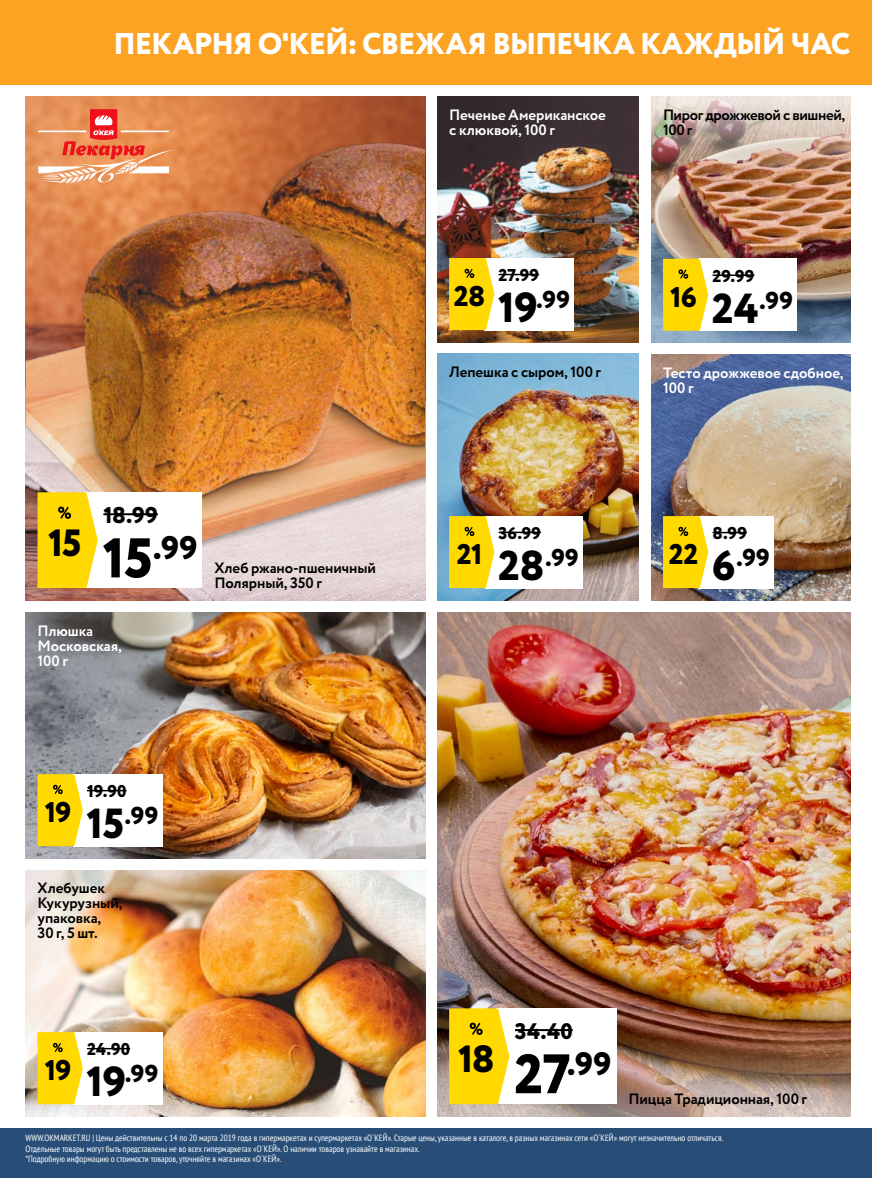
<style>
.page{position:relative;width:872px;height:1178px;background:#fff}
.page>*{position:absolute;margin:0;border:0;box-sizing:border-box;transform-origin:0 0}
.t1{font:800 37.95px "Circe";color:#000}
.t2{font:800 32.55px "Circe";color:#000}
.t3{font:800 32.4px "Circe";color:#000}
.t4{font:800 30px "Circe";letter-spacing:-.03em;color:#fff}
.t5{font:800 28.5px "Circe";letter-spacing:-.025em;color:#000}
.t6{font:800 24.45px "Circe";letter-spacing:.01em;color:#000}
.t7{font:800 24.3px "Circe";color:#000}
.t8{font:800 22.8px "Circe";color:#000}
.t9{font:800 22.5px "Circe";color:#000}
.t10{font:800 17.1px "Circe";letter-spacing:.01em;color:#000}
.t11{font:800 16.95px "Circe";color:#000}
.t12{font:700 15px/15px "Circe";letter-spacing:-.005em;color:#000}
.t13{font:700 15px/15px "Circe";letter-spacing:-.005em;color:#fff}
.t14{font:700 15px/15px "Circe";letter-spacing:-.025em;color:#000}
.t15{font:condensed 9px/10.5px "PT Sans";color:#fff}
.s1{font-size:55.8px}
.s2{font-size:42px}
.s3{font-size:41.7px}
.s4{font-size:55.5px}
</style>
<div class="page">
<img style="left:651px;top:191px;width:199px;height:151px">
<img style="left:437px;top:96px;width:202px;height:246px">
<img style="left:26px;top:870px;width:399px;height:246px">
<img style="left:26px;top:96px;width:399px;height:504px">
<img style="left:651px;top:354px;width:199px;height:246px">
<img style="left:437px;top:612px;width:413px;height:408px">
<img style="left:26px;top:612px;width:399px;height:246px">
<img style="left:437px;top:1020px;width:413px;height:96px">
<img style="left:651px;top:96px;width:199px;height:95px">
<img style="left:26px;top:122px;width:399px;height:442px">
<img style="left:437px;top:353px;width:202px;height:247px">
<div style="left:0;top:1128px;width:872px;height:50px;background:#284e78"></div>
<div style="left:484px;top:258px;width:90px;height:72px;background:#fff"></div>
<hr style="left:498px;top:274px;width:41px;height:1px;background:#000">
<svg style="left:449px;top:258px;width:45px;height:72px;background:#fbd815"></svg>
<div style="left:698px;top:259px;width:99px;height:72px;background:#fff"></div>
<hr style="left:712px;top:274px;width:42px;height:2px;background:#000">
<svg style="left:663px;top:259px;width:45px;height:72px;background:#fbd916"></svg>
<div style="left:496px;top:1008px;width:120px;height:96px;background:#fff"></div>
<hr style="left:515px;top:1029px;width:58px;height:2px;background:#000">
<svg style="left:449px;top:1008px;width:60px;height:96px;background:#fbd817"></svg>
<div style="left:73px;top:774px;width:89px;height:72px;background:#fff"></div>
<hr style="left:87px;top:790px;width:39px;height:1px;background:#000">
<svg style="left:38px;top:774px;width:45px;height:72px;background:#fbd919"></svg>
<div style="left:698px;top:516px;width:75px;height:72px;background:#fff"></div>
<hr style="left:712px;top:532px;width:35px;height:1px;background:#000">
<svg style="left:663px;top:516px;width:45px;height:72px;background:#fbd916"></svg>
<div style="left:484px;top:516px;width:98px;height:72px;background:#fff"></div>
<hr style="left:498px;top:532px;width:43px;height:1px;background:#000">
<svg style="left:449px;top:516px;width:45px;height:72px;background:#fad916"></svg>
<div style="left:85px;top:492px;width:117px;height:96px;background:#fff"></div>
<hr style="left:103px;top:513px;width:55px;height:2px;background:#000">
<svg style="left:38px;top:492px;width:60px;height:96px;background:#fbd919"></svg>
<div style="left:73px;top:1032px;width:90px;height:72px;background:#fff"></div>
<hr style="left:87px;top:1048px;width:43px;height:1px;background:#000">
<svg style="left:38px;top:1032px;width:45px;height:72px;background:#fbd919"></svg>
<div style="left:0;top:0;width:872px;height:84px;background:#fca324"></div>
<svg style="left:38px;top:109px;width:135px;height:77px;background:#ec9266"></svg>
<h3 class="t4" style="left:114px;top:23px;width:738px">ПЕКАРНЯ О'КЕЙ: СВЕЖАЯ ВЫПЕЧКА КАЖДЫЙ ЧАС</h3>
<h1 class="t1" style="left:48px;top:517px;width:35px">15</h1>
<h3 class="t8" style="left:103px;top:500px;width:56px">18.99</h3>
<h2 class="t2" style="left:103px;top:526px;width:97px"><span class="s1">15</span>.99</h2>
<h3 class="t13" style="left:38px;top:624px;width:86px">Плюшка<br>Московская,<br>100 г</h3>
<h3 class="t12" style="left:214px;top:561px;width:163px">Хлеб ржано-пшеничный<br>Полярный, 350 г</h3>
<h3 class="t5" style="left:45px;top:793px;width:28px">19</h3>
<h3 class="t10" style="left:87px;top:780px;width:41px">19.90</h3>
<h3 class="t6" style="left:86px;top:799px;width:73px"><span class="s2">15</span>.99</h3>
<h3 class="t12" style="left:38px;top:881px;width:86px">Хлебушек<br>Кукурузный, упаковка,<br>30 г, 5 шт.</h3>
<h3 class="t5" style="left:45px;top:1051px;width:28px">19</h3>
<h3 class="t10" style="left:87px;top:1038px;width:45px">24.90</h3>
<h3 class="t6" style="left:86px;top:1057px;width:74px"><span class="s2">19</span>.99</h3>
<h3 class="t13" style="left:449px;top:108px;width:158px">Печенье Американское с клюквой, 100 г</h3>
<h3 class="t14" style="left:663px;top:108px;width:184px">Пирог дрожжевой с вишней,<br>100 г</h3>
<h3 class="t10" style="left:498px;top:264px;width:42px">27.99</h3>
<h3 class="t10" style="left:712px;top:264px;width:43px">29.99</h3>
<h3 class="t5" style="left:454px;top:277px;width:33px">28</h3>
<h3 class="t6" style="left:498px;top:283px;width:74px"><span class="s2">19</span>.99</h3>
<h3 class="t5" style="left:670px;top:277px;width:28px">16</h3>
<h3 class="t6" style="left:712px;top:284px;width:83px"><span class="s2">24</span>.99</h3>
<h3 class="t12" style="left:449px;top:365px;width:154px">Лепешка с сыром, 100 г</h3>
<h3 class="t13" style="left:663px;top:366px;width:182px">Тесто дрожжевое сдобное,<br>100 г</h3>
<h3 class="t11" style="left:498px;top:522px;width:44px">36.99</h3>
<h3 class="t10" style="left:712px;top:522px;width:36px">8.99</h3>
<h3 class="t5" style="left:457px;top:535px;width:27px">21</h3>
<h3 class="t7" style="left:498px;top:541px;width:82px"><span class="s3">28</span>.99</h3>
<h3 class="t5" style="left:669px;top:535px;width:31px">22</h3>
<h3 class="t6" style="left:712px;top:541px;width:60px"><span class="s2">6</span>.99</h3>
<h1 class="t1" style="left:458px;top:1033px;width:38px">18</h1>
<h3 class="t9" style="left:515px;top:1016px;width:59px">34.40</h3>
<h3 class="t3" style="left:514px;top:1042px;width:99px"><span class="s4">27</span>.99</h3>
<h3 class="t12" style="left:628px;top:1092px;width:180px">Пицца Традиционная, 100 г</h3>
<p class="t15" style="left:26px;top:1132px;width:699px">WWW.OKMARKET.RU | Цены действительны с 14 по 20 марта 2019 года в гипермаркетах и супермаркетах «О´КЕЙ». Старые цены, указанные в каталоге, в разных магазинах сети «О´КЕЙ» могут незначительно отличаться.<br>Отдельные товары могут быть представлены не во всех гипермаркетах «О´КЕЙ». О наличии товаров узнавайте в магазинах.<br>*Подробную информацию о стоимости товаров, уточняйте в магазинах «О´КЕЙ».</p>
</div>
